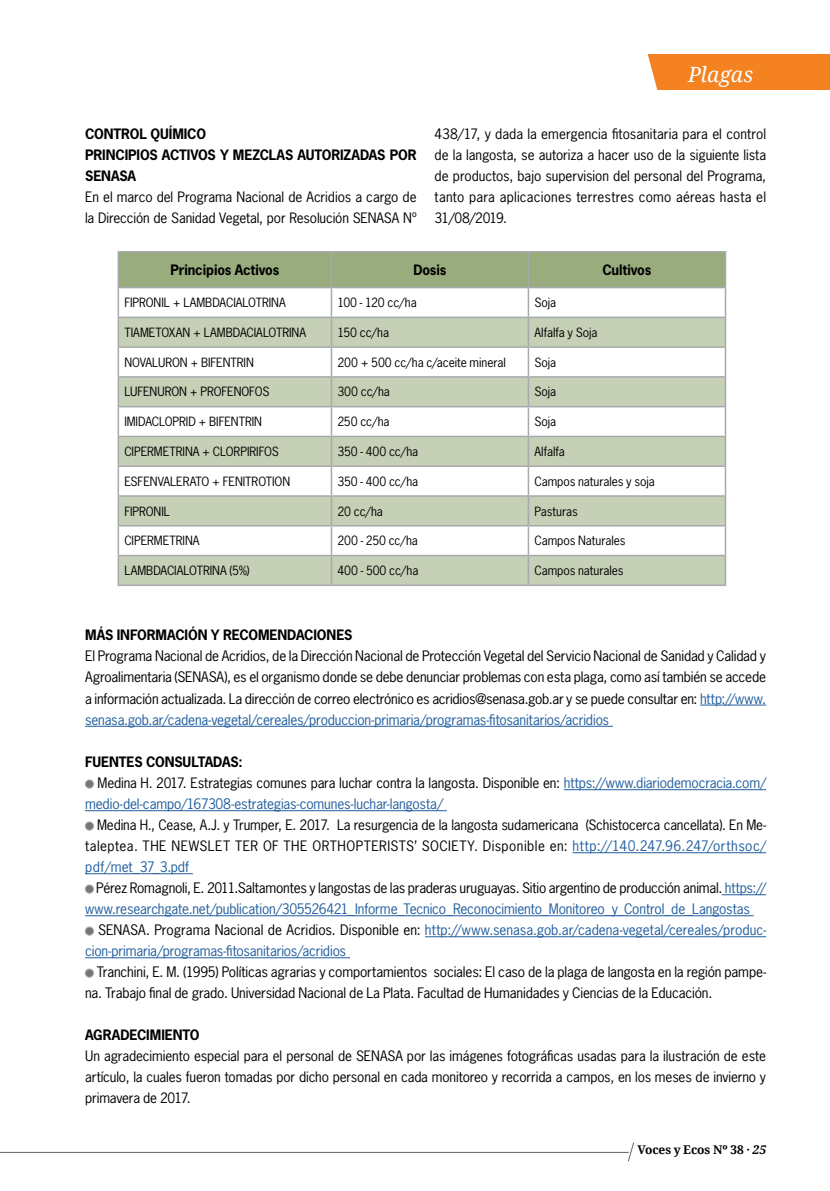
<style>
.page{position:relative;width:830px;height:1191px;background:#fff}
.page>*{position:absolute;margin:0;border:0;box-sizing:border-box;transform-origin:0 0}
.t1{font:italic 21px "Droid Serif";letter-spacing:.005em;color:#fff}
.t2{font:13.65px/21.1px "News Gothic Std";letter-spacing:-.015em;color:#000;text-align:justify}
.t3{font:13.65px "News Gothic Std";letter-spacing:-.01em;color:#215e9e}
.t4{font:13.5px/21px "News Gothic Std";letter-spacing:-.01em;color:#000}
.t5{font:700 13.5px/21px "News Gothic Std";letter-spacing:-.01em;color:#000}
.t6{font:12px "News Gothic Std";letter-spacing:-.005em;color:#000}
.t7{font:700 12px "Droid Serif";letter-spacing:-.005em;color:#000}
.s1{color:#215e9e}
.s2{font-weight:700}
.s3{font-size:13.65px;color:#215e9e}
.s4{color:#000}
.s5{font-style:italic}
</style>
<div class="page">
<hr style="left:0;top:1151px;width:628px;height:2px;background:#6d6e71">
<svg style="left:626px;top:1142px;width:8px;height:20px"></svg>
<hr style="left:117px;top:251px;width:214px;height:1px;background:#a7a9ac">
<hr style="left:117px;top:252px;width:2px;height:35px;background:#a7a9ac">
<hr style="left:331px;top:251px;width:197px;height:1px;background:#a7a9ac">
<hr style="left:528px;top:251px;width:197px;height:1px;background:#a7a9ac">
<hr style="left:117px;top:287px;width:214px;height:1px;background:#a7a9ac">
<hr style="left:117px;top:288px;width:2px;height:28px;background:#a7a9ac">
<hr style="left:117px;top:316px;width:214px;height:2px;background:#a7a9ac">
<hr style="left:117px;top:318px;width:2px;height:28px;background:#a7a9ac">
<hr style="left:117px;top:346px;width:214px;height:2px;background:#a7a9ac">
<hr style="left:117px;top:348px;width:2px;height:28px;background:#a7a9ac">
<hr style="left:117px;top:376px;width:214px;height:2px;background:#a7a9ac">
<hr style="left:117px;top:378px;width:2px;height:28px;background:#a7a9ac">
<hr style="left:117px;top:406px;width:214px;height:1px;background:#a7a9ac">
<hr style="left:117px;top:407px;width:2px;height:29px;background:#a7a9ac">
<hr style="left:117px;top:436px;width:214px;height:1px;background:#a7a9ac">
<hr style="left:117px;top:437px;width:2px;height:28px;background:#a7a9ac">
<hr style="left:117px;top:465px;width:214px;height:2px;background:#a7a9ac">
<hr style="left:117px;top:467px;width:2px;height:28px;background:#a7a9ac">
<hr style="left:117px;top:495px;width:214px;height:2px;background:#a7a9ac">
<hr style="left:117px;top:497px;width:2px;height:28px;background:#a7a9ac">
<hr style="left:117px;top:525px;width:214px;height:1px;background:#a7a9ac">
<hr style="left:117px;top:526px;width:2px;height:29px;background:#a7a9ac">
<hr style="left:117px;top:555px;width:214px;height:1px;background:#a7a9ac">
<hr style="left:117px;top:556px;width:2px;height:28px;background:#a7a9ac">
<svg style="left:118px;top:252px;width:607px;height:332px"></svg>
<hr style="left:117px;top:584px;width:214px;height:2px;background:#a7a9ac">
<hr style="left:331px;top:584px;width:197px;height:2px;background:#a7a9ac">
<hr style="left:528px;top:584px;width:197px;height:2px;background:#a7a9ac">
<hr style="left:699px;top:704px;width:66px;height:1px;background:#215e9e">
<hr style="left:85px;top:726px;width:527px;height:1px;background:#215e9e">
<hr style="left:563px;top:789px;width:202px;height:1px;background:#215e9e">
<hr style="left:85px;top:810px;width:361px;height:1px;background:#215e9e">
<hr style="left:572px;top:852px;width:193px;height:1px;background:#215e9e">
<hr style="left:85px;top:873px;width:108px;height:1px;background:#215e9e">
<hr style="left:721px;top:894px;width:44px;height:1px;background:#215e9e">
<hr style="left:85px;top:915px;width:668px;height:1px;background:#215e9e">
<hr style="left:425px;top:936px;width:340px;height:1px;background:#215e9e">
<hr style="left:85px;top:957px;width:265px;height:1px;background:#215e9e">
<div style="left:85px;top:780px;width:8px;height:8px;background:#777670;border-radius:50%"></div>
<div style="left:85px;top:779px;width:9px;height:9px;border:1px solid #a7a9ac;border-radius:50%"></div>
<div style="left:85px;top:822px;width:8px;height:8px;background:#777670;border-radius:50%"></div>
<div style="left:85px;top:821px;width:9px;height:9px;border:1px solid #a7a9ac;border-radius:50%"></div>
<div style="left:85px;top:885px;width:8px;height:8px;background:#777670;border-radius:50%"></div>
<div style="left:85px;top:884px;width:9px;height:9px;border:1px solid #a7a9ac;border-radius:50%"></div>
<div style="left:85px;top:927px;width:8px;height:8px;background:#777670;border-radius:50%"></div>
<div style="left:85px;top:926px;width:9px;height:9px;border:1px solid #a7a9ac;border-radius:50%"></div>
<div style="left:85px;top:969px;width:8px;height:8px;background:#777670;border-radius:50%"></div>
<div style="left:85px;top:968px;width:9px;height:9px;border:1px solid #a7a9ac;border-radius:50%"></div>
<div style="left:647px;top:54px;width:182px;height:36px;background:#f58220"></div>
<p class="t5" style="left:85px;top:123px;width:333px">CONTROL QUÍMICO<br>PRINCIPIOS ACTIVOS Y MEZCLAS AUTORIZADAS POR<br>SENASA</p>
<p class="t4" style="left:85px;top:186px;width:333px">En el marco del Programa Nacional de Acridios a cargo de la Dirección de Sanidad Vegetal, por Resolución SENASA Nº</p>
<h1 class="t1" style="left:688px;top:62px;width:67px">Plagas</h1>
<p class="t4" style="left:434px;top:123px;width:333px;text-align:justify">438/17, y dada la emergencia fitosanitaria para el control de la langosta, se autoriza a hacer uso de la siguiente lista de productos, bajo supervision del personal del Programa, tanto para aplicaciones terrestres como aéreas hasta el 31/08/2019.</p>
<p class="t5" style="left:170px;top:259px;width:110px">Principios Activos</p>
<p class="t5" style="left:413px;top:259px;width:34px">Dosis</p>
<p class="t5" style="left:602px;top:259px;width:50px">Cultivos</p>
<p class="t6" style="left:124px;top:295px;width:163px">FIPRONIL + LAMBDACIALOTRINA</p>
<p class="t6" style="left:337px;top:295px;width:81px">100 - 120 cc/ha</p>
<p class="t6" style="left:534px;top:295px;width:23px">Soja</p>
<p class="t6" style="left:124px;top:325px;width:183px">TIAMETOXAN + LAMBDACIALOTRINA</p>
<p class="t6" style="left:337px;top:325px;width:53px">150 cc/ha</p>
<p class="t6" style="left:534px;top:325px;width:64px">Alfalfa y Soja</p>
<p class="t6" style="left:124px;top:354px;width:131px">NOVALURON + BIFENTRIN</p>
<p class="t6" style="left:337px;top:354px;width:170px">200 + 500 cc/ha c/aceite mineral</p>
<p class="t6" style="left:534px;top:354px;width:23px">Soja</p>
<p class="t6" style="left:124px;top:384px;width:146px">LUFENURON + PROFENOFOS</p>
<p class="t6" style="left:337px;top:384px;width:54px">300 cc/ha</p>
<p class="t6" style="left:534px;top:384px;width:23px">Soja</p>
<p class="t6" style="left:124px;top:414px;width:139px">IMIDACLOPRID + BIFENTRIN</p>
<p class="t6" style="left:337px;top:414px;width:53px">250 cc/ha</p>
<p class="t6" style="left:534px;top:414px;width:23px">Soja</p>
<p class="t6" style="left:124px;top:444px;width:156px">CIPERMETRINA + CLORPIRIFOS</p>
<p class="t6" style="left:337px;top:444px;width:82px">350 - 400 cc/ha</p>
<p class="t6" style="left:534px;top:444px;width:32px">Alfalfa</p>
<p class="t6" style="left:124px;top:473px;width:167px">ESFENVALERATO + FENITROTION</p>
<p class="t6" style="left:337px;top:473px;width:82px">350 - 400 cc/ha</p>
<p class="t6" style="left:534px;top:473px;width:122px">Campos naturales y soja</p>
<p class="t6" style="left:124px;top:503px;width:47px">FIPRONIL</p>
<p class="t6" style="left:337px;top:503px;width:47px">20 cc/ha</p>
<p class="t6" style="left:534px;top:503px;width:45px">Pasturas</p>
<p class="t6" style="left:124px;top:533px;width:77px">CIPERMETRINA</p>
<p class="t6" style="left:337px;top:533px;width:82px">200 - 250 cc/ha</p>
<p class="t6" style="left:534px;top:533px;width:92px">Campos Naturales</p>
<p class="t6" style="left:124px;top:563px;width:127px">LAMBDACIALOTRINA (5%)</p>
<p class="t6" style="left:337px;top:563px;width:82px">400 - 500 cc/ha</p>
<p class="t6" style="left:534px;top:563px;width:91px">Campos naturales</p>
<p class="t5" style="left:85px;top:624px;width:269px">MÁS INFORMACIÓN Y RECOMENDACIONES</p>
<p class="t2" style="left:85px;top:645px;width:682px">El Programa Nacional de Acridios, de la Dirección Nacional de Protección Vegetal del Servicio Nacional de Sanidad y Calidad y Agroalimentaria (SENASA), es el organismo donde se debe denunciar problemas con esta plaga, como así también se accede a información actualizada. La dirección de correo electrónico es acridios@senasa.gob.ar y se puede consultar en: <span class="s1">http://www. senasa.gob.ar/cadena-vegetal/cereales/produccion-primaria/programas-fitosanitarios/acridios</span></p>
<p class="t4" style="left:97px;top:751px;width:669px;text-indent:-12px"><span class="s2">FUENTES CONSULTADAS:<br></span>Medina H. 2017. Estrategias comunes para luchar contra la langosta. Disponible en: <span class="s3">https://www.diariodemocracia.com/</span></p>
<p class="t3" style="left:85px;top:795px;width:359px">medio-del-campo/167308-estrategias-comunes-luchar-langosta/</p>
<p class="t4" style="left:85px;top:814px;width:682px;text-align:right">Medina H., Cease, A.J. y Trumper, E. 2017. La resurgencia de la langosta sudamericana (Schistocerca cancellata). En Me&shy;taleptea. THE NEWSLET TER OF THE ORTHOPTERISTS’ SOCIETY. Disponible en: <span class="s3">http://140.247.96.247/orthsoc/</span></p>
<p class="t3" style="left:85px;top:858px;width:105px">pdf/met_37_3.pdf</p>
<p class="t2" style="left:96px;top:877px;width:671px">Pérez Romagnoli, E. 2011.Saltamontes y langostas de las praderas uruguayas. Sitio argentino de producción animal. <span class="s1">https://</span></p>
<p class="t3" style="left:85px;top:900px;width:666px">www.researchgate.net/publication/305526421_Informe_Tecnico_Reconocimiento_Monitoreo_y_Control_de_Langostas</p>
<p class="t3" style="left:98px;top:921px;width:669px"><span class="s4">SENASA. Programa Nacional de Acridios. Disponible en:</span> http://www.senasa.gob.ar/cadena-vegetal/cereales/produc-</p>
<p class="t3" style="left:85px;top:942px;width:262px">cion-primaria/programas-fitosanitarios/acridios</p>
<p class="t2" style="left:85px;top:961px;width:682px;text-indent:12px">Tranchini, E. M. (1995) Políticas agrarias y comportamientos sociales: El caso de la plaga de langosta en la región pampe&shy;na. Trabajo final de grado. Universidad Nacional de La Plata. Facultad de Humanidades y Ciencias de la Educación.</p>
<p class="t5" style="left:85px;top:1024px;width:116px">AGRADECIMIENTO</p>
<p class="t4" style="left:85px;top:1045px;width:682px;text-align:justify">Un agradecimiento especial para el personal de SENASA por las imágenes fotográficas usadas para la ilustración de este artículo, la cuales fueron tomadas por dicho personal en cada monitoreo y recorrida a campos, en los meses de invierno y primavera de 2017.</p>
<p class="t7" style="left:637px;top:1142px;width:130px">Voces y Ecos Nº 38 · <span class="s5">25</span></p>
</div>
